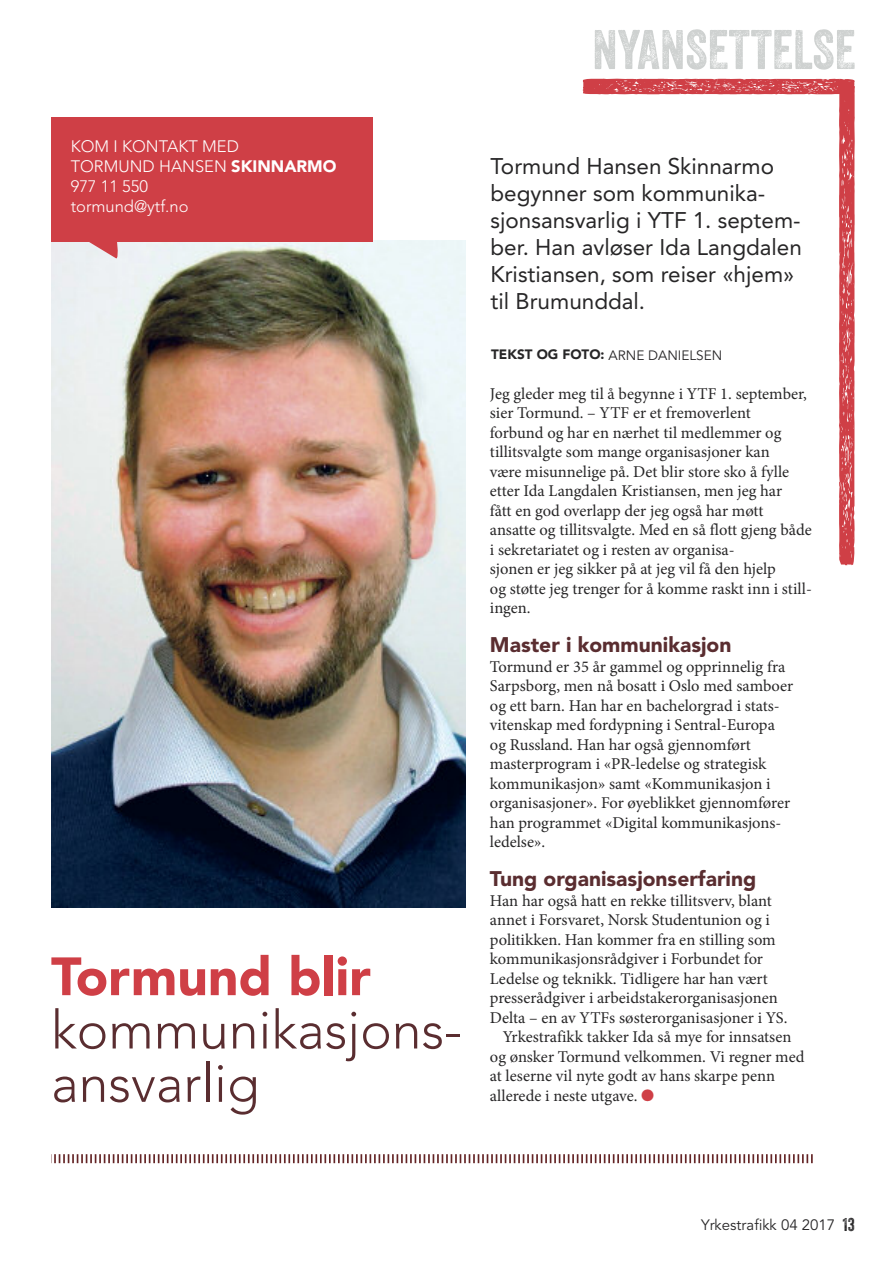
<style>
.page{position:relative;width:893px;height:1263px;background:#fff}
.page>*{position:absolute;margin:0;border:0;box-sizing:border-box;transform-origin:0 0}
.t1{font:54px "Veneer Two";color:#ced1d0}
.t2{font:300 53.25px/53.2px "Avenir";color:#5a2d30}
.t3{font:900 53.25px "Avenir";color:#cf3f46}
.t4{font:22.5px/27px "Avenir";color:#272627}
.t5{font:900 21px "Avenir";color:#5a2d30}
.t6{font:16.5px/19.5px "Minion Pro";color:#272627}
.t7{font:300 16.5px/19.8px "Avenir";color:#fff}
.t8{font:15px "Avenir";color:#272627}
.t9{font:13.5px "Avenir";color:#272627}
.s1{font-weight:900}
.s2{color:#cf3f46}
.s3{font-family:"Veneer Two";font-size:18px}
</style>
<div class="page">
<svg style="left:583px;top:79px;width:272px;height:486px"></svg>
<svg style="left:51px;top:1154px;width:761px;height:9px"></svg>
<img style="left:51px;top:240px;width:415px;height:667px">
<div style="left:51px;top:118px;width:322px;height:124px;background:#cf3f46"></div>
<svg style="left:69px;top:242px;width:51px;height:19px"></svg>
<p class="t7" style="left:71px;top:137px;width:267px">KOM I KONTAKT MED<br>TORMUND HANSEN <span class="s1">SKINNARMO<br></span>977 11 550<br>tormund@ytf.no</p>
<h2 class="t3" style="left:51px;top:931px;width:321px">Tormund blir</h2>
<h2 class="t2" style="left:51px;top:1003px;width:412px">kommunikasjons&shy;ansvarlig</h2>
<h1 class="t1" style="left:592px;top:29px;width:265px">NYANSETTELSE</h1>
<h3 class="t4" style="left:491px;top:152px;width:313px">Tormund Hansen Skinnarmo begynner som kommunika&shy;sjonsansvarlig i YTF 1. septem&shy;ber. Han avløser Ida Langdalen<br>Kristiansen, som reiser «hjem» til Brumunddal.</h3>
<p class="t9" style="left:491px;top:347px;width:233px"><span class="s1">TEKST OG FOTO:</span> ARNE DANIELSEN</p>
<p class="t6" style="left:490px;top:385px;width:323px">Jeg gleder meg til å begynne i YTF 1. september, sier Tormund. – YTF er et fremoverlent<br>forbund og har en nærhet til medlemmer og tillitsvalgte som mange organisasjoner kan<br>være misunnelige på. Det blir store sko å fylle etter Ida Langdalen Kristiansen, men jeg har<br>fått en god overlapp der jeg også har møtt ansatte og tillitsvalgte. Med en så flott gjeng både i sekretariatet og i resten av organisa-<br>sjonen er jeg sikker på at jeg vil få den hjelp<br>og støtte jeg trenger for å komme raskt inn i still&shy;ingen.</p>
<p class="t5" style="left:490px;top:627px;width:243px">Master i kommunikasjon</p>
<p class="t6" style="left:490px;top:658px;width:305px">Tormund er 35 år gammel og opprinnelig fra Sarpsborg, men nå bosatt i Oslo med samboer og ett barn. Han har en bachelorgrad i stats&shy;vitenskap med fordypning i Sentral-Europa og Russland. Han har også gjennomført masterprogram i «PR-ledelse og strategisk kommunikasjon» samt «Kommunikasjon i organisasjoner». For øyeblikket gjennomfører han programmet «Digital kommunikasjons&shy;ledelse».</p>
<p class="t5" style="left:490px;top:861px;width:268px">Tung organisasjonserfaring</p>
<p class="t6" style="left:490px;top:892px;width:283px">Han har også hatt en rekke tillitsverv, blant</p>
<p class="t6" style="left:490px;top:912px;width:281px">annet i Forsvaret, Norsk Studentunion og i</p>
<p class="t6" style="left:490px;top:931px;width:287px">politikken. Han kommer fra en stilling som</p>
<p class="t6" style="left:490px;top:951px;width:275px">kommunikasjonsrådgiver i Forbundet for</p>
<p class="t6" style="left:490px;top:970px;width:279px">Ledelse og teknikk. Tidligere har han vært</p>
<p class="t6" style="left:490px;top:990px;width:289px">presserådgiver i arbeidstakerorganisasjonen</p>
<p class="t6" style="left:490px;top:1009px;width:299px">Delta – en av YTFs søsterorganisasjoner i YS.</p>
<p class="t6" style="left:503px;top:1029px;width:290px">Yrkestrafikk takker Ida så mye for innsatsen</p>
<p class="t6" style="left:490px;top:1048px;width:316px">og ønsker Tormund velkommen. Vi regner med</p>
<p class="t6" style="left:490px;top:1068px;width:287px">at leserne vil nyte godt av hans skarpe penn</p>
<p class="t6" style="left:490px;top:1087px;width:166px">allerede i neste utgave. <span class="s2">●</span></p>
<p class="t8" style="left:701px;top:1216px;width:155px">Yrkestrafikk 04 2017 <span class="s3">13</span></p>
</div>
